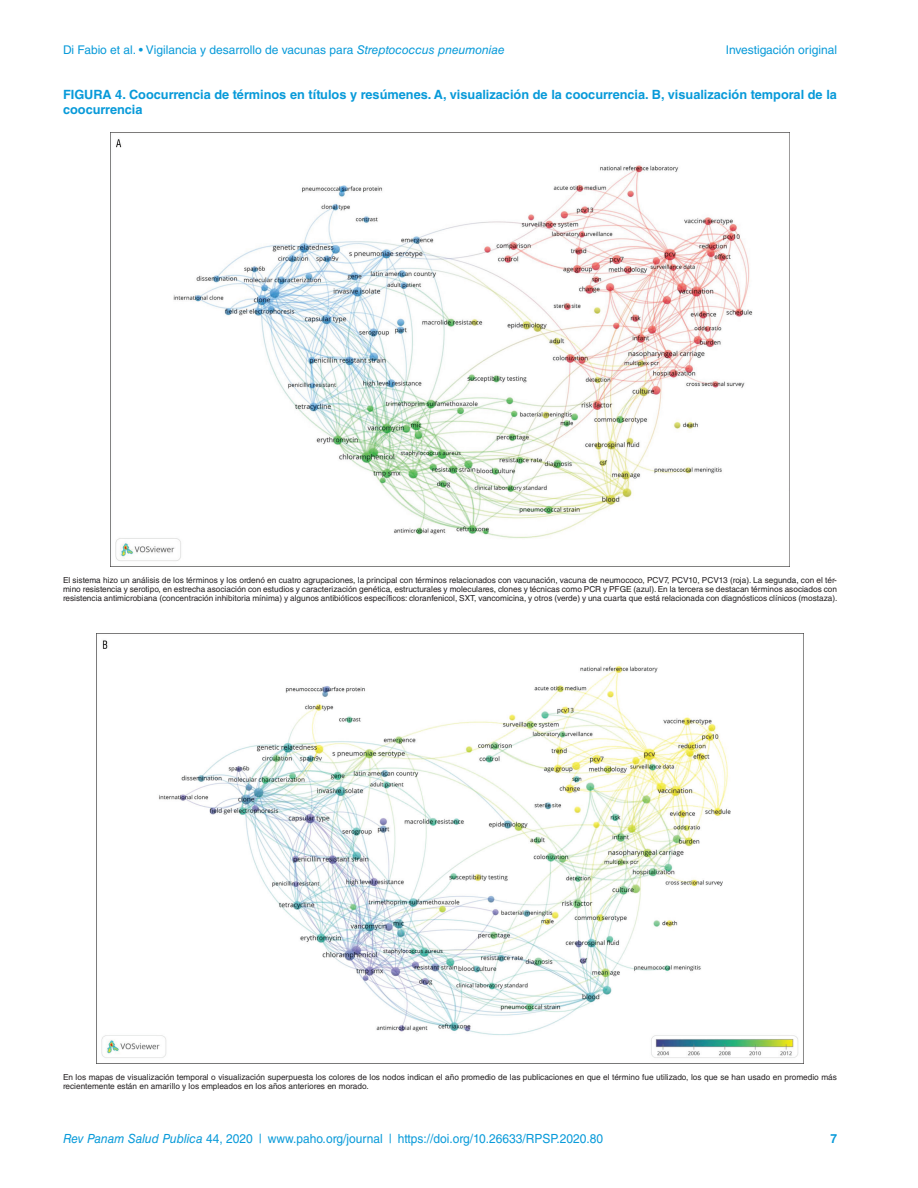
<style>
.page{position:relative;width:918px;height:1188px;background:#fff}
.page>*{position:absolute;margin:0;border:0;box-sizing:border-box;transform-origin:0 0}
.t1{font:700 12.75px/15px "Helvetica LT Std";color:#089ad9}
.t2{font:12.6px "Helvetica LT Std";color:#089ad9;scale:.95 1}
.t3{font:700 12.6px "Helvetica LT Std";color:#089ad9;scale:.95 1}
.t4{font:12px "Helvetica LT Std";color:#089ad9}
.t5{font:8.25px/9px "Helvetica LT Std";color:#231f20;text-align:justify}
.s1{font-style:italic}
</style>
<div class="page">
<img style="left:111px;top:132px;width:678px;height:435px">
<img style="left:97px;top:633px;width:706px;height:425px">
<h3 class="t4" style="left:63px;top:43px;width:443px">Di Fabio et al. • Vigilancia y desarrollo de vacunas para <span class="s1">Streptococcus pneumoniae</span></h3>
<h3 class="t4" style="left:726px;top:43px;width:113px">Investigación original</h3>
<h1 class="t1" style="left:63px;top:87px;width:776px">FIGURA 4. Coocurrencia de términos en títulos y resúmenes. A, visualización de la coocurrencia. B, visualización temporal de la coocurrencia</h1>
<p class="t5" style="left:63px;top:576px;width:776px">El sistema hizo un análisis de los términos y los ordenó en cuatro agrupaciones, la principal con términos relacionados con vacunación, vacuna de neumococo, PCV7, PCV10, PCV13 (roja). La segunda, con el tér&shy;mino resistencia y serotipo, en estrecha asociación con estudios y caracterización genética, estructurales y moleculares, clones y técnicas como PCR y PFGE (azul). En la tercera se destacan términos asociados con resistencia antimicrobiana (concentración inhibitoria mínima) y algunos antibióticos específicos: cloranfenicol, SXT, vancomicina, y otros (verde) y una cuarta que está relacionada con diagnósticos clínicos (mostaza).</p>
<p class="t5" style="left:63px;top:1072px;width:775px">En los mapas de visualización temporal o visualización superpuesta los colores de los nodos indican el año promedio de las publicaciones en que el término fue utilizado, los que se han usado en promedio más recientemente están en amarillo y los empleados en los años anteriores en morado.</p>
<h2 class="t2" style="left:63px;top:1131px;width:570px"><span class="s1">Rev Panam Salud Publica</span> 44, 2020 | www.paho.org/journal | https://doi.org/10.26633/RPSP.2020.80</h2>
<h2 class="t3" style="left:830px;top:1131px;width:9px">7</h2>
</div>
